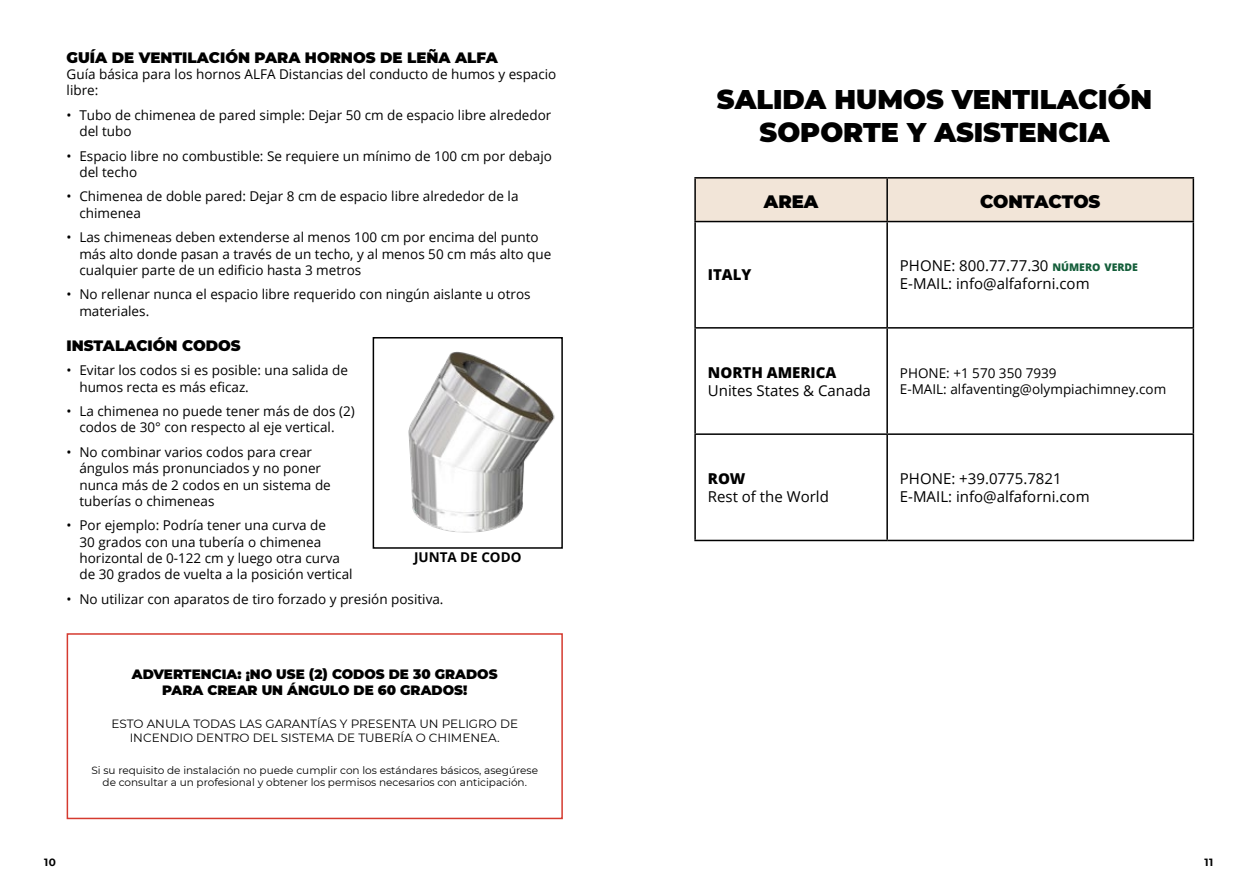
<style>
.page{position:relative;width:1259px;height:893px;background:#fff}
.page>*{position:absolute;margin:0;border:0;box-sizing:border-box;transform-origin:0 0}
.t1{font:900 27px/32.4px "Montserrat";color:#000;text-align:center}
.t2{font:900 18px "Montserrat";color:#000}
.t3{font:15px/18px "Open Sans";color:#000}
.t4{font:900 15px "Montserrat";color:#000}
.t5{font:800 15px "Open Sans";color:#000}
.t6{font:13.5px/16.2px "Open Sans";color:#000}
.t7{font:900 13.5px/16.2px "Montserrat";color:#000;text-align:center}
.t8{font:700 13.5px "Open Sans";color:#000}
.t9{font:12px/14.4px "Montserrat";color:#000;text-align:center}
.t10{font:10.5px/12.6px "Montserrat";color:#000;text-align:center}
.t11{font:700 10.5px "Montserrat";color:#000}
.s1{font-weight:800;font-size:10.5px;color:#145e3a}
</style>
<div class="page">
<img style="left:408px;top:351px;width:147px;height:182px">
<div style="left:373px;top:337px;width:190px;height:212px;border:2px solid #000"></div>
<div style="left:67px;top:633px;width:496px;height:186px;border:2px solid #d53a2f"></div>
<div style="left:696px;top:179px;width:496px;height:42px;background:#f2e5d8"></div>
<hr style="left:694px;top:177px;width:193px;height:2px;background:#000">
<hr style="left:694px;top:179px;width:2px;height:42px;background:#000">
<hr style="left:887px;top:177px;width:307px;height:2px;background:#000">
<hr style="left:886px;top:179px;width:2px;height:42px;background:#000">
<hr style="left:1192px;top:179px;width:2px;height:42px;background:#000">
<hr style="left:694px;top:221px;width:193px;height:1px;background:#000">
<hr style="left:694px;top:222px;width:2px;height:105px;background:#000">
<hr style="left:887px;top:221px;width:307px;height:1px;background:#000">
<hr style="left:886px;top:222px;width:2px;height:105px;background:#000">
<hr style="left:1192px;top:222px;width:2px;height:105px;background:#000">
<hr style="left:694px;top:327px;width:193px;height:2px;background:#000">
<hr style="left:694px;top:329px;width:2px;height:104px;background:#000">
<hr style="left:887px;top:327px;width:307px;height:2px;background:#000">
<hr style="left:886px;top:329px;width:2px;height:104px;background:#000">
<hr style="left:1192px;top:329px;width:2px;height:104px;background:#000">
<hr style="left:694px;top:433px;width:193px;height:2px;background:#000">
<hr style="left:694px;top:435px;width:2px;height:105px;background:#000">
<hr style="left:887px;top:433px;width:307px;height:2px;background:#000">
<hr style="left:886px;top:435px;width:2px;height:105px;background:#000">
<hr style="left:1192px;top:435px;width:2px;height:105px;background:#000">
<hr style="left:694px;top:540px;width:193px;height:1px;background:#000">
<hr style="left:887px;top:540px;width:307px;height:1px;background:#000">
<p class="t4" style="left:67px;top:46px;width:433px">GUÍA DE VENTILACIÓN PARA HORNOS DE LEÑA ALFA</p>
<p class="t6" style="left:67px;top:65px;width:491px">Guía básica para los hornos ALFA Distancias del conducto de humos y espacio libre:</p>
<p class="t6" style="left:79px;top:106px;width:473px;text-indent:-13px">• Tubo de chimenea de pared simple: Dejar 50 cm de espacio libre alrededor del tubo</p>
<p class="t6" style="left:79px;top:147px;width:474px;text-indent:-13px">• Espacio libre no combustible: Se requiere un mínimo de 100 cm por debajo del techo</p>
<p class="t6" style="left:79px;top:188px;width:441px;text-indent:-13px">• Chimenea de doble pared: Dejar 8 cm de espacio libre alrededor de la chimenea</p>
<p class="t6" style="left:79px;top:229px;width:473px;text-indent:-13px">• Las chimeneas deben extenderse al menos 100 cm por encima del punto más alto donde pasan a través de un techo, y al menos 50 cm más alto que cualquier parte de un edificio hasta 3 metros</p>
<p class="t6" style="left:79px;top:286px;width:453px;text-indent:-13px">• No rellenar nunca el espacio libre requerido con ningún aislante u otros materiales.</p>
<p class="t4" style="left:67px;top:334px;width:176px">INSTALACIÓN CODOS</p>
<p class="t6" style="left:79px;top:362px;width:270px;text-indent:-13px">• Evitar los codos si es posible: una salida de humos recta es más eficaz.</p>
<p class="t6" style="left:67px;top:403px;width:290px;text-align:center">• La chimenea no puede tener más de dos (2) codos de 30° con respecto al eje vertical.</p>
<p class="t6" style="left:79px;top:444px;width:253px;text-indent:-13px">• No combinar varios codos para crear ángulos más pronunciados y no poner nunca más de 2 codos en un sistema de tuberías o chimeneas</p>
<p class="t6" style="left:79px;top:517px;width:275px;text-indent:-13px">• Por ejemplo: Podría tener una curva de<br>30 grados con una tubería o chimenea horizontal de 0-122 cm y luego otra curva de 30 grados de vuelta a la posición vertical</p>
<p class="t6" style="left:67px;top:590px;width:378px">• No utilizar con aparatos de tiro forzado y presión positiva.</p>
<p class="t8" style="left:414px;top:548px;width:109px">JUNTA DE CODO</p>
<p class="t7" style="left:132px;top:665px;width:367px">ADVERTENCIA: ¡NO USE (2) CODOS DE 30 GRADOS<br>PARA CREAR UN ÁNGULO DE 60 GRADOS!</p>
<p class="t9" style="left:111px;top:716px;width:408px">ESTO ANULA TODAS LAS GARANTÍAS Y PRESENTA UN PELIGRO DE<br>INCENDIO DENTRO DEL SISTEMA DE TUBERÍA O CHIMENEA.</p>
<p class="t10" style="left:91px;top:763px;width:448px">Si su requisito de instalación no puede cumplir con los estándares básicos, asegúrese de consultar a un profesional y obtener los permisos necesarios con anticipación.</p>
<h1 class="t1" style="left:717px;top:82px;width:437px">SALIDA HUMOS VENTILACIÓN<br>SOPORTE Y ASISTENCIA</h1>
<h2 class="t2" style="left:764px;top:188px;width:56px">AREA</h2>
<h2 class="t2" style="left:980px;top:188px;width:122px">CONTACTOS</h2>
<p class="t5" style="left:708px;top:264px;width:45px">ITALY</p>
<p class="t3" style="left:900px;top:257px;width:240px">PHONE: 800.77.77.30 <span class="s1">NÚMERO VERDE<br></span>E-MAIL: info@alfaforni.com</p>
<p class="t5" style="left:708px;top:361px;width:130px">NORTH AMERICA</p>
<p class="t3" style="left:708px;top:381px;width:165px">Unites States &amp; Canada</p>
<p class="t5" style="left:708px;top:467px;width:39px">ROW</p>
<p class="t3" style="left:708px;top:487px;width:122px">Rest of the World</p>
<p class="t6" style="left:900px;top:365px;width:268px">PHONE: +1 570 350 7939<br>E-MAIL: alfaventing@olympiachimney.com</p>
<p class="t3" style="left:900px;top:469px;width:191px">PHONE: +39.0775.7821<br>E-MAIL: info@alfaforni.com</p>
<p class="t11" style="left:44px;top:854px;width:13px">10</p>
<p class="t11" style="left:1204px;top:854px;width:10px">11</p>
</div>
